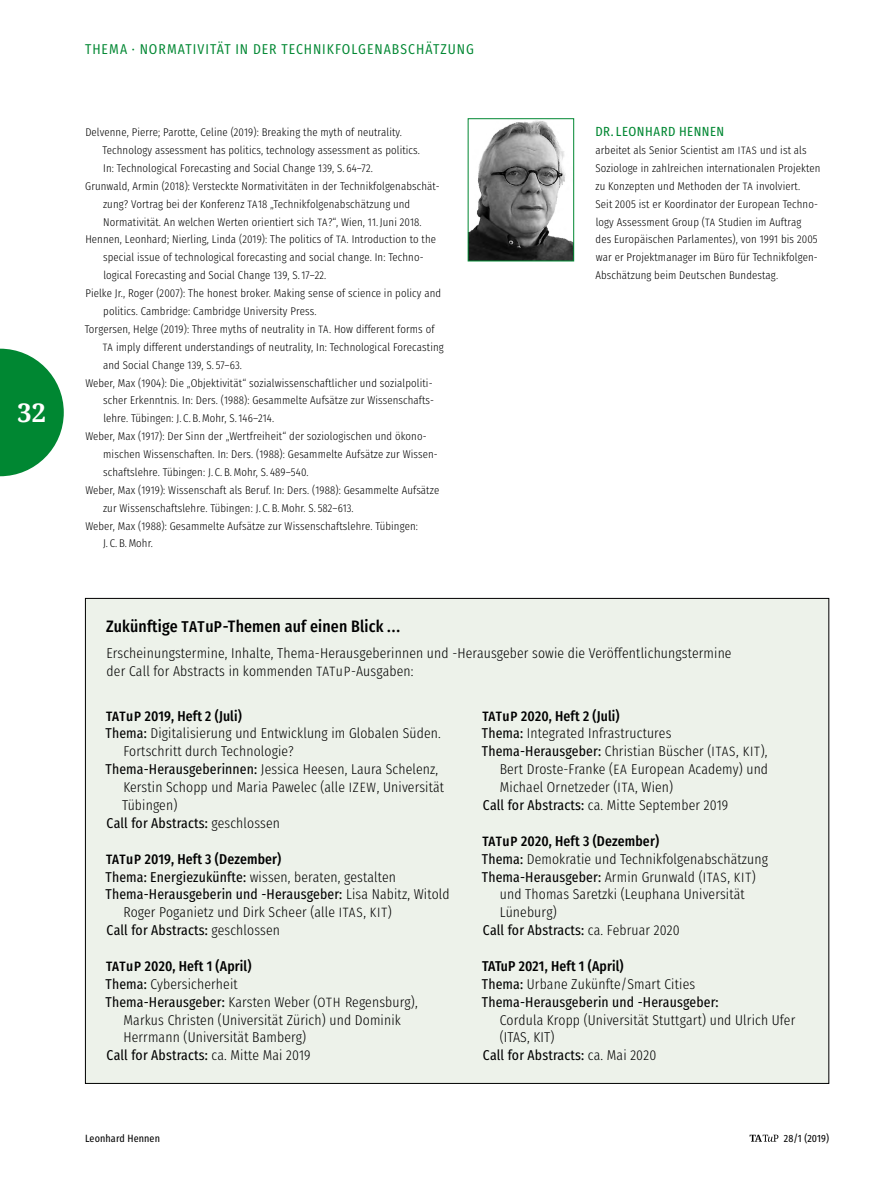
<style>
.page{position:relative;width:893px;height:1191px;background:#fff}
.page>*{position:absolute;margin:0;border:0;box-sizing:border-box;transform-origin:0 0}
.t1{font:700 25.5px "Droid Serif";color:#fff}
.t2{font:500 16.5px "Fira Sans Condensed";letter-spacing:.01em;color:#000}
.t3{font:300 14.25px/17.9px "Fira Sans Condensed";letter-spacing:.01em;color:#000}
.t4{font:14.25px "Fira Sans Condensed";letter-spacing:.01em;color:#000}
.t5{font:500 14.25px "Fira Sans Condensed";letter-spacing:.01em;color:#000}
.t6{font:14.25px "Fira Sans Condensed";letter-spacing:.07em;color:#008732}
._19_00a_Anhang_Autor{font:13.2px "Fira Sans Condensed";letter-spacing:.035em;color:#008732}
._18_10_Anhang_Litera{font:300 11.25px/17.9px "Fira Sans Condensed";letter-spacing:.01em;color:#000}
._19_10_Anhang_Autor{font:300 11.25px/17.9px "Fira Sans Condensed";letter-spacing:.01em;color:#000}
.t7{font:10.5px "Fira Sans Condensed";letter-spacing:.01em;color:#000}
.s1{font-size:10.65px}
.s2{font-size:15.6px}
.s3{font-size:13.5px}
.s4{font-weight:400}
.s5{font-weight:300}
.s6{font-weight:300;font-size:13.5px}
</style>
<div class="page">
<img style="left:470px;top:120px;width:102px;height:139px">
<div style="left:468px;top:118px;width:106px;height:143px;border:1px solid #008732"></div>
<div style="left:85px;top:598px;width:744px;height:485px;background:#edf2ea"></div>
<svg style="left:0;top:349px;width:64px;height:127px"></svg>
<svg style="left:750px;top:1134px;width:28px;height:7px"></svg>
<h1 class="t1" style="left:18px;top:395px;width:30px">32</h1>
<p class="t6" style="left:85px;top:36px;width:91px">THEMA · NORMAT</p>
<p class="t6" style="left:193px;top:36px;width:283px">IVITÄT IN DER TECHN IKFOLGENABSCHÄTZUN G</p>
<p class="_18_10_Anhang_Litera" style="left:103px;top:122px;width:319px;text-indent:-17px">Delvenne, Pierre; Parotte, Celine (2019): Breaking the myth of neutrality.<br>Technology assessment has politics, technology assessment as politics.<br>In: Technological Forecasting and Social Change 139, S. 64–72.</p>
<p class="_18_10_Anhang_Litera" style="left:103px;top:176px;width:337px;text-indent:-18px">Grunwald, Armin (2018): Versteckte Normativitäten in der Technikfolgenabschät&shy;zung? Vortrag bei der Konferenz <span class="s1">TA</span>18 „Technikfolgenabschätzung und<br>Normativität. An welchen Werten orientiert sich <span class="s1">TA</span>?“, Wien, 11. Juni 2018.</p>
<p class="_18_10_Anhang_Litera" style="left:103px;top:229px;width:334px;text-indent:-18px">Hennen, Leonhard; Nierling, Linda (2019): The politics of <span class="s1">TA</span>. Introduction to the special issue of technological forecasting and social change. In: Techno&shy;logical Forecasting and Social Change 139, S.17–22.</p>
<p class="_18_10_Anhang_Litera" style="left:103px;top:283px;width:339px;text-indent:-18px">Pielke Jr., Roger (2007): The honest broker. Making sense of science in policy and politics. Cambridge: Cambridge University Press.</p>
<p class="_18_10_Anhang_Litera" style="left:103px;top:319px;width:343px;text-indent:-18px">Torgersen, Helge (2019): Three myths of neutrality in <span class="s1">TA</span>. How different forms of<br><span class="s1">TA</span> imply different understandings of neutrality, In: Technological Forecasting and Social Change 139, S. 57–63.</p>
<p class="_18_10_Anhang_Litera" style="left:103px;top:372px;width:333px;text-indent:-18px">Weber, Max (1904): Die „Objektivität“ sozialwissenschaftlicher und sozialpoliti‑ scher Erkenntnis. In: Ders. (1988): Gesammelte Aufsätze zur Wissenschafts‑ lehre. Tübingen: J. C. B.Mohr, S.146–214.</p>
<p class="_18_10_Anhang_Litera" style="left:103px;top:426px;width:336px;text-indent:-18px">Weber, Max (1917): Der Sinn der „Wertfreiheit“ der soziologischen und ökono‑ mischen Wissenschaften. In: Ders. (1988): Gesammelte Aufsätze zur Wissen‑ schaftslehre. Tübingen: J. C. B.Mohr, S. 489–540.</p>
<p class="_18_10_Anhang_Litera" style="left:103px;top:480px;width:338px;text-indent:-18px">Weber, Max (1919): Wissenschaft als Beruf. In: Ders. (1988): Gesammelte Aufsätze zur Wissenschaftslehre. Tübingen: J. C. B.Mohr. S. 582–613.</p>
<p class="_18_10_Anhang_Litera" style="left:103px;top:515px;width:316px;text-indent:-18px">Weber, Max (1988): Gesammelte Aufsätze zur Wissenschaftslehre. Tübingen:<br>J. C. B.Mohr.</p>
<p class="_19_00a_Anhang_Autor" style="left:595px;top:119px;width:130px">DR. LEONHARD HENNEN</p>
<p class="_19_10_Anhang_Autor" style="left:595px;top:140px;width:226px">arbeitet als Senior Scientist am <span class="s1">ITAS</span> und ist als Soziologe in zahlreichen internationalen Projekten zu Konzepten und Methoden der <span class="s1">TA</span> involviert.<br>Seit 2005 ist er Koordinator der European Techno&shy;logy Assessment Group (<span class="s1">TA</span> Studien im Auftrag<br>des Europäischen Parlamentes), von 1991 bis 2005 war er Projektmanager im Büro für Technikfolgen-Abschätzung beim Deutschen Bundestag.</p>
<p class="t2" style="left:106px;top:611px;width:296px">Zukünftige <span class="s2">TAT</span>u<span class="s2">P</span>-Themen auf einen Blick ...</p>
<p class="t3" style="left:106px;top:643px;width:627px">Erscheinungstermine, Inhalte, Thema-Herausgeberinnen und -Herausgeber sowie die Veröffentlichungstermine der Call for Abstracts in kommenden <span class="s3">TAT</span>u<span class="s3">P</span>-Ausgaben:</p>
<p class="t5" style="left:106px;top:702px;width:137px"><span class="s3">TAT</span>u<span class="s3">P</span> 2019, Heft 2 (Juli)</p>
<p class="t3" style="left:106px;top:723px;width:337px"><span class="s4">Thema:</span> Digitalisierung und Entwicklung im Globalen Süden.</p>
<p class="t3" style="left:123px;top:741px;width:172px">Fortschritt durch Technologie?</p>
<p class="t3" style="left:106px;top:759px;width:334px"><span class="s4">Thema-Herausgeberinnen:</span> Jessica Heesen, Laura Schelenz,</p>
<p class="t3" style="left:123px;top:776px;width:322px">Kerstin Schopp und Maria Pawelec (alle <span class="s3">IZEW</span>, Universität</p>
<p class="t3" style="left:122px;top:794px;width:56px">Tübingen)</p>
<p class="t4" style="left:107px;top:810px;width:175px">Call for Abstracts: <span class="s5">geschlossen</span></p>
<p class="t5" style="left:106px;top:845px;width:177px"><span class="s3">TAT</span>u<span class="s3">P</span> 2019, Heft 3 (Dezember)</p>
<p class="t3" style="left:106px;top:866px;width:292px"><span class="s4">Thema: Energiezukünfte:</span> wissen, beraten, gestalten</p>
<p class="t4" style="left:106px;top:881px;width:346px">Thema-Herausgeberin und -Herausgeber: <span class="s5">Lisa Nabitz, Witold</span></p>
<p class="t3" style="left:123px;top:902px;width:270px">Roger Poganietz und Dirk Scheer (alle <span class="s3">ITAS</span>, <span class="s3">KIT</span>)</p>
<p class="t4" style="left:107px;top:917px;width:175px">Call for Abstracts: <span class="s5">geschlossen</span></p>
<p class="t5" style="left:106px;top:953px;width:147px"><span class="s3">TAT</span>u<span class="s3">P</span> 2020, Heft 1 (April)</p>
<p class="t3" style="left:106px;top:973px;width:134px"><span class="s4">Thema:</span> Cybersicherheit</p>
<p class="t3" style="left:106px;top:991px;width:314px"><span class="s4">Thema-Herausgeber:</span> Karsten Weber (<span class="s3">OTH</span> Regensburg),</p>
<p class="t3" style="left:124px;top:1009px;width:279px">Markus Christen (Universität Zürich) und Dominik</p>
<p class="t3" style="left:123px;top:1027px;width:184px">Herrmann (Universität Bamberg)</p>
<p class="t4" style="left:107px;top:1042px;width:206px">Call for Abstracts: <span class="s5">ca. Mitte Mai 2019</span></p>
<p class="t5" style="left:482px;top:702px;width:139px"><span class="s3">TAT</span>u<span class="s3">P</span> 2020, Heft 2 (Juli)</p>
<p class="t3" style="left:482px;top:723px;width:191px"><span class="s4">Thema:</span> Integrated Infrastructures</p>
<p class="t3" style="left:482px;top:741px;width:287px"><span class="s4">Thema-Herausgeber:</span> Christian Büscher (<span class="s3">ITAS</span>, <span class="s3">KIT</span>),</p>
<p class="t3" style="left:500px;top:759px;width:270px">Bert Droste-Franke (<span class="s3">EA</span> European Academy) und</p>
<p class="t3" style="left:500px;top:776px;width:175px">Michael Ornetzeder (<span class="s3">ITA</span>, Wien)</p>
<p class="t3" style="left:483px;top:794px;width:247px"><span class="s4">Call for Abstracts:</span> ca. Mitte September 2019</p>
<p class="t5" style="left:482px;top:827px;width:178px"><span class="s3">TAT</span>u<span class="s3">P</span> 2020, Heft 3 (Dezember)</p>
<p class="t3" style="left:482px;top:848px;width:288px"><span class="s4">Thema:</span> Demokratie und Technikfolgenabschätzung</p>
<p class="t4" style="left:482px;top:863px;width:276px">Thema-Herausgeber: <span class="s5">Armin Grunwald (</span><span class="s6">ITAS</span><span class="s5">,</span> <span class="s6">KIT</span><span class="s5">)</span></p>
<p class="t3" style="left:500px;top:884px;width:246px">und Thomas Saretzki (Leuphana Universität</p>
<p class="t3" style="left:500px;top:902px;width:58px">Lüneburg)</p>
<p class="t4" style="left:483px;top:917px;width:198px">Call for Abstracts: <span class="s5">ca. Februar 2020</span></p>
<p class="t5" style="left:482px;top:953px;width:143px">TATuP 2021, Heft 1 (April)</p>
<p class="t3" style="left:482px;top:973px;width:215px"><span class="s4">Thema:</span> Urbane Zukünfte/Smart Cities</p>
<p class="t4" style="left:482px;top:988px;width:238px">Thema-Herausgeberin und -Herausgeber:</p>
<p class="t3" style="left:500px;top:1009px;width:297px">Cordula Kropp (Universität Stuttgart) und Ulrich Ufer</p>
<p class="t3" style="left:500px;top:1027px;width:56px">(ITAS, KIT)</p>
<p class="t4" style="left:483px;top:1042px;width:175px">Call for Abstracts: <span class="s5">ca. Mai 2020</span></p>
<p class="t7" style="left:85px;top:1128px;width:76px">Leonhard Hennen</p>
<p class="t7" style="left:784px;top:1128px;width:47px">28/1 (2019)</p>
</div>
